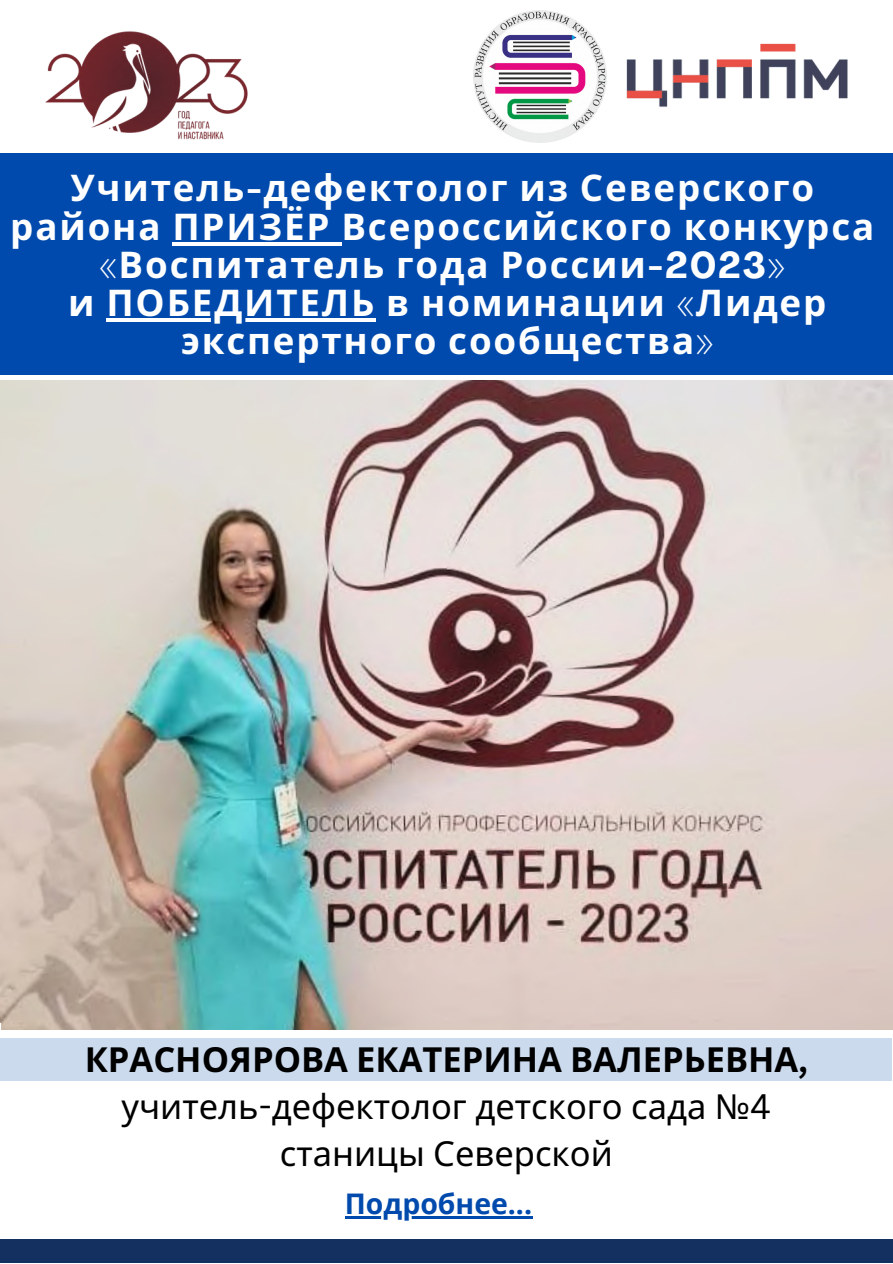
<style>
.page{position:relative;width:893px;height:1264px;background:#fff}
.page>*{position:absolute;margin:0;border:0;box-sizing:border-box;transform-origin:0 0}
.t1{font:700 36.75px/38.2px "Noto Sans";letter-spacing:.05em;color:#fff;text-align:center}
.t2{font:34.5px "Noto Sans";color:#000}
.t3{font:700 34.5px "Noto Sans";color:#000}
.t4{font:700 28.35px "Open Sans";color:#004aad}
.s1{font-family:"Agrandir"}
.s2{font-family:"Canva Sans"}
</style>
<div class="page">
<img style="left:473px;top:10px;width:133px;height:133px">
<img style="left:626px;top:43px;width:222px;height:64px">
<img style="left:45px;top:31px;width:203px;height:109px">
<div style="left:0;top:1238px;width:892px;height:24px;background:#143061"></div>
<div style="left:0;top:153px;width:892px;height:222px;background:#004aad"></div>
<div style="left:0;top:1038px;width:891px;height:42px;background:#ccdaee"></div>
<img style="left:0;top:380px;width:892px;height:649px">
<hr style="left:106px;top:318px;width:270px;height:4px;background:#fff">
<hr style="left:172px;top:242px;width:169px;height:3px;background:#fff">
<hr style="left:345px;top:1216px;width:187px;height:2px;background:#004aad">
<p class="t1" style="left:70px;top:168px;width:745px">Учитель<span class="s1">-</span>дефектолог из Северского</p>
<p class="t1" style="left:10px;top:206px;width:865px">района ПРИЗЁР Всероссийского конкурса</p>
<p class="t1" style="left:100px;top:244px;width:687px"><span class="s1">«</span>Воспитатель года России<span class="s1">-2023»</span></p>
<p class="t1" style="left:68px;top:283px;width:759px">и ПОБЕДИТЕЛЬ в номинации <span class="s1">«</span>Лидер экспертного сообщества<span class="s1">»</span></p>
<p class="t3" style="left:85px;top:1035px;width:724px">КРАСНОЯРОВА ЕКАТЕРИНА ВАЛЕРЬЕВНА<span class="s2">,</span></p>
<p class="t2" style="left:121px;top:1082px;width:650px">учитель<span class="s2">-</span>дефектолог детского сада №<span class="s2">4</span></p>
<p class="t2" style="left:280px;top:1129px;width:334px">станицы Северской</p>
<p class="t4" style="left:345px;top:1183px;width:189px">Подробнее...</p>
</div>
